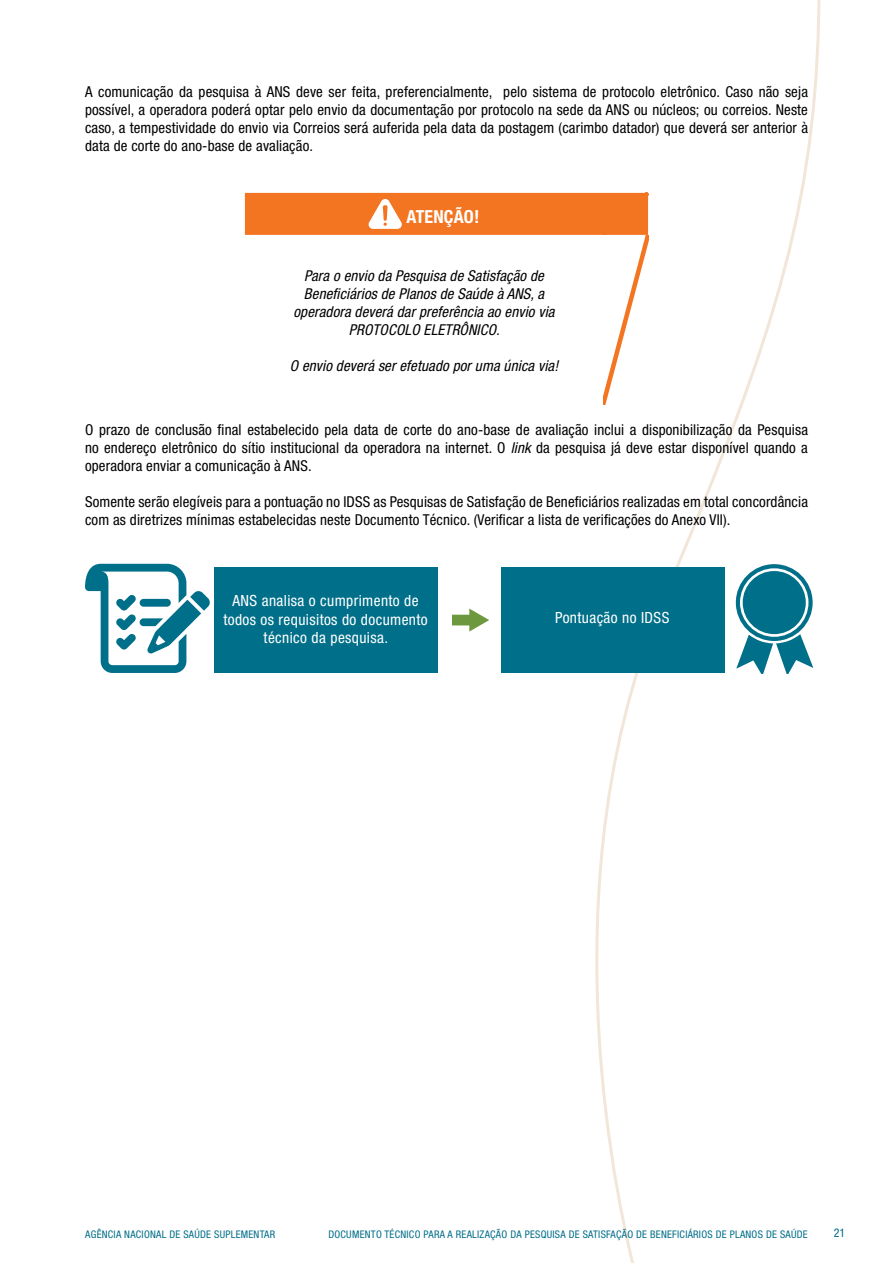
<style>
.page{position:relative;width:893px;height:1263px;background:#fff}
.page>*{position:absolute;margin:0;border:0;box-sizing:border-box;transform-origin:0 0}
.t1{font:700 condensed 18px "Helvetica Neue";letter-spacing:.01em;color:#fff}
.t2{font:condensed 15.45px/18.5px "Helvetica Neue";letter-spacing:.025em;color:#fff;text-align:center}
.t3{font:condensed 15px/18px "Helvetica Neue";letter-spacing:.01em;color:#000;text-align:justify}
.t4{font:italic condensed 15px/18px "Helvetica Neue";letter-spacing:.01em;color:#000;text-align:center}
.t5{font:condensed 12px "Helvetica Neue";color:#006e89}
.t6{font:condensed 10.5px "Helvetica Neue";letter-spacing:.025em;color:#006e89}
.s1{font-style:italic}
</style>
<div class="page">
<svg style="left:526px;top:0;width:295px;height:1263px"></svg>
<svg style="left:245px;top:193px;width:403px;height:212px"></svg>
<div style="left:214px;top:567px;width:224px;height:106px;background:#006f89"></div>
<div style="left:501px;top:567px;width:223px;height:106px;background:#006f89"></div>
<div style="left:452px;top:615px;width:21px;height:10px;background:#6d983f"></div>
<svg style="left:469px;top:608px;width:20px;height:24px"></svg>
<svg style="left:736px;top:564px;width:77px;height:109px"></svg>
<div style="left:743px;top:571px;width:63px;height:63px;background:#006f89;border-radius:50%"></div>
<svg style="left:85px;top:564px;width:125px;height:109px"></svg>
<p class="t3" style="left:85px;top:82px;width:724px">A comunicação da pesquisa à ANS deve ser feita, preferencialmente, pelo sistema de protocolo eletrônico. Caso não seja possível, a operadora poderá optar pelo envio da documentação por protocolo na sede da ANS ou núcleos; ou correios. Neste caso, a tempestividade do envio via Correios será auferida pela data da postagem (carimbo datador) que deverá ser anterior à data de corte do ano-base de avaliação.</p>
<p class="t1" style="left:406px;top:206px;width:74px">ATENÇÃO!</p>
<p class="t4" style="left:293px;top:266px;width:263px">Para o envio da Pesquisa de Satisfação de Beneficiários de Planos de Saúde à ANS, a operadora deverá dar preferência ao envio via PROTOCOLO ELETRÔNICO.</p>
<p class="t4" style="left:290px;top:356px;width:270px">O envio deverá ser efetuado por uma única via!</p>
<p class="t3" style="left:85px;top:420px;width:724px">O prazo de conclusão final estabelecido pela data de corte do ano-base de avaliação inclui a disponibilização da Pesquisa no endereço eletrônico do sítio institucional da operadora na internet. O <span class="s1">link</span> da pesquisa já deve estar disponível quando a operadora enviar a comunicação à ANS.</p>
<p class="t3" style="left:85px;top:492px;width:724px">Somente serão elegíveis para a pontuação no IDSS as Pesquisas de Satisfação de Beneficiários realizadas em total concordância com as diretrizes mínimas estabelecidas neste Documento Técnico. (Verificar a lista de verificações do Anexo VII).</p>
<p class="t2" style="left:223px;top:592px;width:206px">ANS analisa o cumprimento de todos os requisitos do documento técnico da pesquisa.</p>
<p class="t2" style="left:555px;top:608px;width:116px">Pontuação no IDSS</p>
<p class="t6" style="left:85px;top:1228px;width:191px">AGÊNCIA NACIONAL DE SAÚDE SUPLEMENTAR</p>
<p class="t6" style="left:328px;top:1228px;width:481px">DOCUMENTO TÉCNICO PARA A REALIZAÇÃO DA PESQUISA DE SATISFAÇÃO DE BENEFICIÁRIOS DE PLANOS DE SAÚDE</p>
<p class="t5" style="left:834px;top:1226px;width:13px">21</p>
</div>
